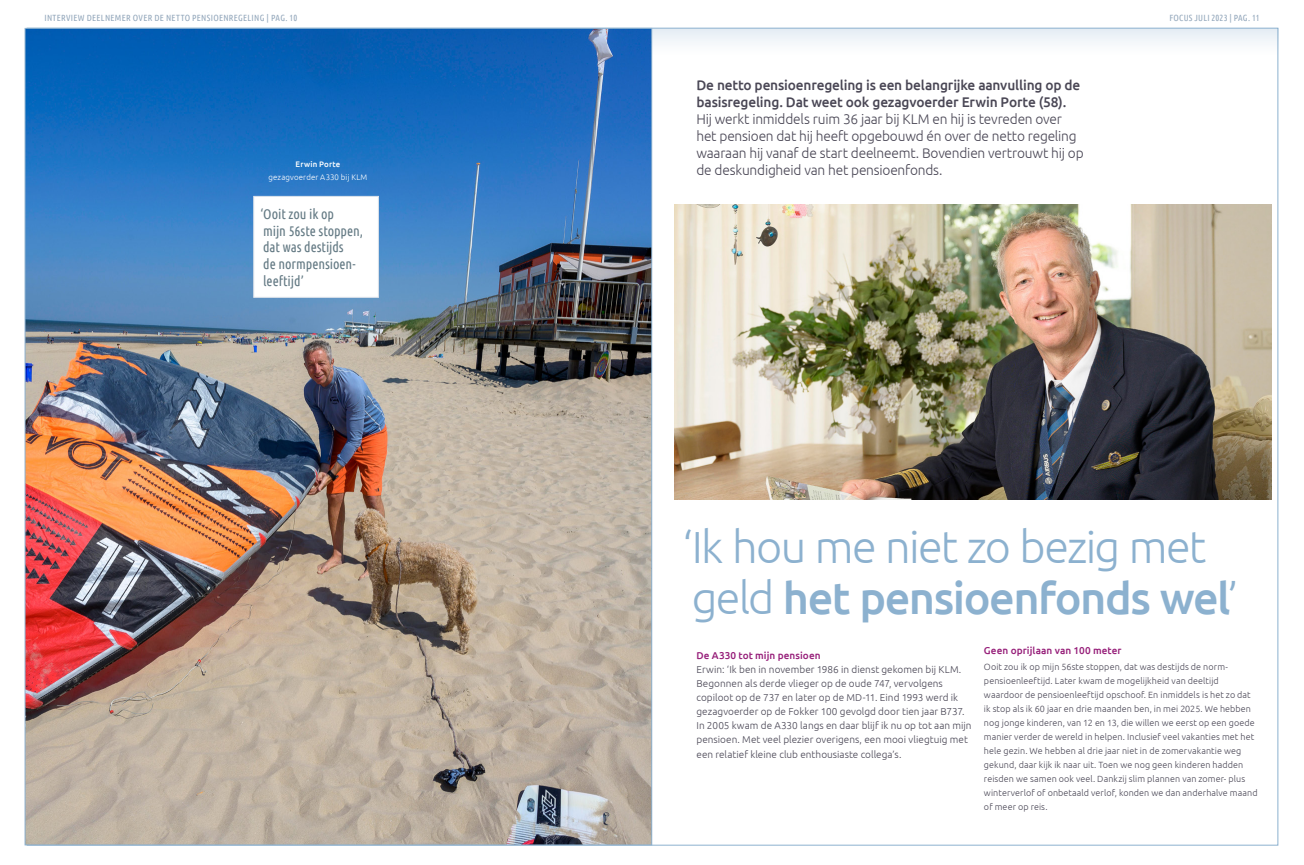
<style>
.page{position:relative;width:1304px;height:865px;background:#fff}
.page>*{position:absolute;margin:0;border:0;box-sizing:border-box;transform-origin:0 0}
.t1{font:300 45px/51px "Ubuntu";letter-spacing:-.035em;color:#8cb1cf}
.t2{font:300 14px/17px "Ubuntu";letter-spacing:-.015em;color:#4a4755}
.t3{font:500 14px/17px "Ubuntu";letter-spacing:-.015em;color:#4a4755}
.t4{font:14px/16.8px "Ubuntu Condensed";letter-spacing:-.005em;color:#647a84}
.t5{font:300 10px/14px "Ubuntu";letter-spacing:.005em;color:#4a4755}
.t6{font:500 10px "Ubuntu";letter-spacing:.005em;color:#961e79}
.t7{font:300 9px/14px "Ubuntu";letter-spacing:.01em;color:#4a4755}
.t8{font:9px "Ubuntu Condensed";letter-spacing:.03em;color:#93a7bb}
.t9{font:300 8px "Ubuntu";letter-spacing:.02em;color:#fff}
.t10{font:500 8px "Ubuntu";letter-spacing:.025em;color:#fff}
.s1{font-weight:500}
</style>
<div class="page">
<img style="left:27px;top:56px;width:623px;height:787px">
<img style="left:675px;top:205px;width:596px;height:295px">
<div style="left:253px;top:196px;width:126px;height:101px;background:#fff;border:1px solid #dde3eb"></div>
<svg style="left:27px;top:28px;width:1251px;height:28px"></svg>
<p class="t8" style="left:44px;top:12px;width:255px">INTERVIEW DEELNEMER OVER DE NETTO PENSIOENREGELING | PAG. 10</p>
<p class="t8" style="left:1170px;top:12px;width:91px">FOCUS JULI 2023 | PAG. 11</p>
<p class="t10" style="left:296px;top:159px;width:46px">Erwin Porte</p>
<p class="t9" style="left:269px;top:172px;width:100px">gezagvoerder A330 bij KLM</p>
<h2 class="t4" style="left:260px;top:205px;width:104px">‘Ooit zou ik op<br>mijn 56ste stoppen, dat was destijds<br>de normpensioen&shy;leeftijd’</h2>
<h2 class="t3" style="left:696px;top:76px;width:385px">De netto pensioenregeling is een belangrijke aanvulling op de basisregeling. Dat weet ook gezagvoerder Erwin Porte (58).</h2>
<h2 class="t2" style="left:696px;top:110px;width:389px">Hij werkt inmiddels ruim 36 jaar bij KLM en hij is tevreden over het pensioen dat hij heeft opgebouwd én over de netto regeling waaraan hij vanaf de start deelneemt. Bovendien vertrouwt hij op de deskundigheid van het pensioenfonds.</h2>
<h1 class="t1" style="left:682px;top:520px;width:558px">‘Ik hou me niet zo bezig met geld <span class="s1">het pensioenfonds wel</span>’</h1>
<p class="t6" style="left:696px;top:649px;width:126px">De A330 tot mijn pensioen</p>
<p class="t5" style="left:696px;top:662px;width:277px">Erwin: ‘Ik ben in november 1986 in dienst gekomen bij KLM.<br>Begonnen als derde vlieger op de oude 747, vervolgens copiloot op de 737 en later op de MD-11. Eind 1993 werd ik gezagvoerder op de Fokker 100 gevolgd door tien jaar B737.<br>In 2005 kwam de A330 langs en daar blijf ik nu op tot aan mijn pensioen. Met veel plezier overigens, een mooi vliegtuig met een relatief kleine club enthousiaste collega’s.</p>
<p class="t6" style="left:984px;top:644px;width:139px">Geen oprijlaan van 100 meter</p>
<p class="t7" style="left:984px;top:659px;width:275px">Ooit zou ik op mijn 56ste stoppen, dat was destijds de norm&shy;pensioenleeftijd. Later kwam de mogelijkheid van deeltijd waardoor de pensioenleeftijd opschoof. En inmiddels is het zo dat ik stop als ik 60 jaar en drie maanden ben, in mei 2025. We hebben nog jonge kinderen, van 12 en 13, die willen we eerst op een goede manier verder de wereld in helpen. Inclusief veel vakanties met het hele gezin. We hebben al drie jaar niet in de zomervakantie weg gekund, daar kijk ik naar uit. Toen we nog geen kinderen hadden reisden we samen ook veel. Dankzij slim plannen van zomer- plus winterverlof of onbetaald verlof, konden we dan anderhalve maand of meer op reis.</p>
</div>
